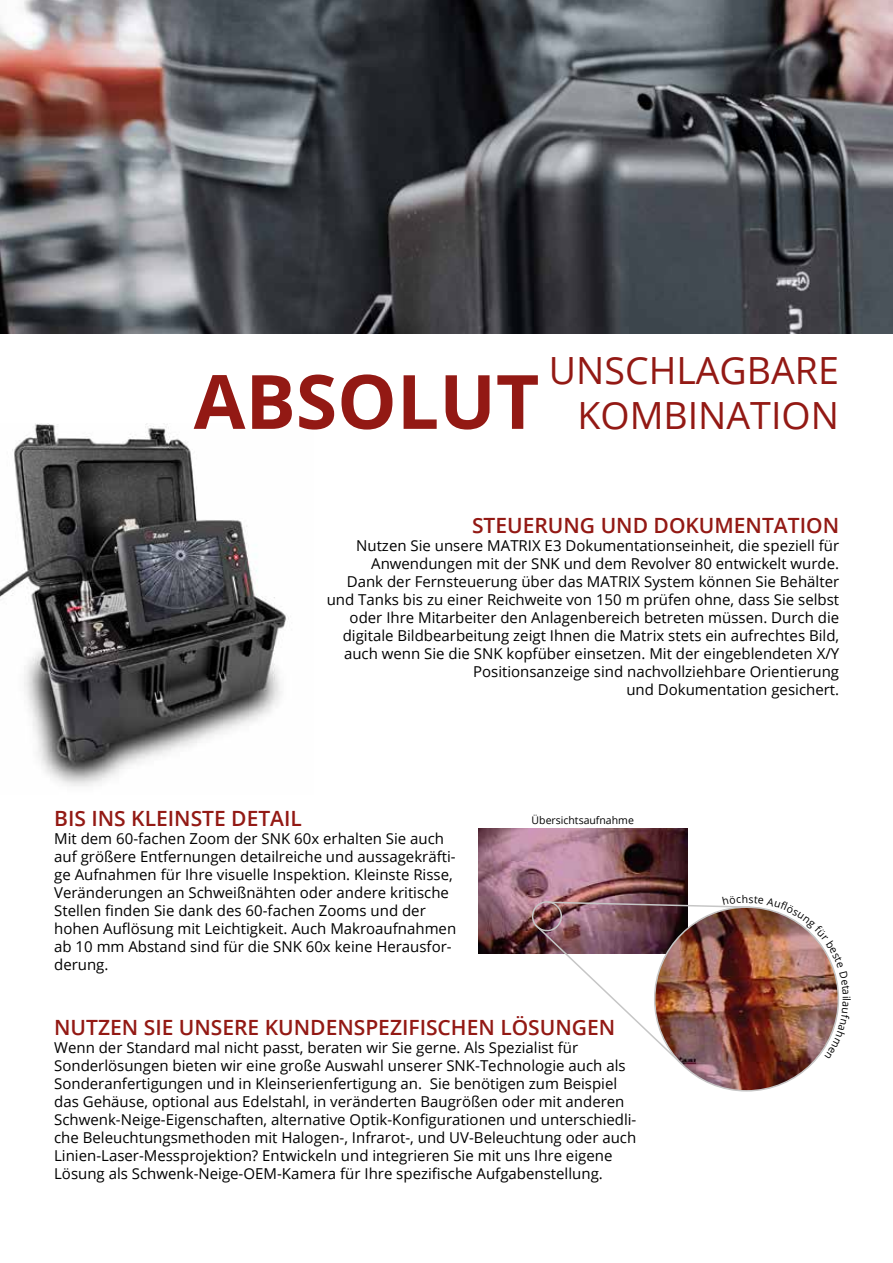
<style>
.page{position:relative;width:893px;height:1263px;background:#fff}
.page>*{position:absolute;margin:0;border:0;box-sizing:border-box;transform-origin:0 0}
.t1{font:37.5px/45px "Open Sans";color:#931914;text-align:right}
.t2{font:600 21px "Open Sans";color:#931914}
.t3{font:15px/18px "Open Sans";color:#000}
.t4{font:10.5px "Open Sans";color:#000}
</style>
<div class="page">
<img style="left:0;top:0;width:893px;height:333px">
<img style="left:478px;top:828px;width:209px;height:125px">
<img style="left:655px;top:907px;width:183px;height:184px;border-radius:92px">
<div style="left:532px;top:901px;width:30px;height:30px;border:2px solid #c6c6c6;border-radius:50%"></div>
<img style="left:0;top:424px;width:289px;height:362px">
<svg style="left:194px;top:374px;width:344px;height:56px"></svg>
<img style="left:533px;top:895px;width:306px;height:172px">
<h1 class="t1" style="left:549px;top:347px;width:292px">UNSCHLAGBARE<br>KOMBINATION</h1>
<h2 class="t2" style="left:472px;top:511px;width:369px">STEUERUNG UND DOKUMENTATION</h2>
<p class="t3" style="left:327px;top:536px;width:514px;text-align:right">Nutzen Sie unsere MATRIX E3 Dokumentationseinheit, die speziell für Anwendungen mit der SNK und dem Revolver 80 entwickelt wurde.<br>Dank der Fernsteuerung über das MATRIX System können Sie Behälter und Tanks bis zu einer Reichweite von 150 m prüfen ohne, dass Sie selbst oder Ihre Mitarbeiter den Anlagenbereich betreten müssen. Durch die digitale Bildbearbeitung zeigt Ihnen die Matrix stets ein aufrechtes Bild, auch wenn Sie die SNK kopfüber einsetzen. Mit der eingeblendeten X/Y Positionsanzeige sind nachvollziehbare Orientierung<br>und Dokumentation gesichert.</p>
<h2 class="t2" style="left:54px;top:804px;width:249px">BIS INS KLEINSTE DETAIL</h2>
<p class="t4" style="left:532px;top:813px;width:104px">Übersichtsaufnahme</p>
<p class="t3" style="left:54px;top:829px;width:404px">Mit dem 60-fachen Zoom der SNK 60x erhalten Sie auch auf größere Entfernungen detailreiche und aussagekräfti&shy;ge Aufnahmen für Ihre visuelle Inspektion. Kleinste Risse, Veränderungen an Schweißnähten oder andere kritische Stellen finden Sie dank des 60-fachen Zooms und der hohen Auflösung mit Leichtigkeit. Auch Makroaufnahmen ab 10 mm Abstand sind für die SNK 60x keine Herausfor&shy;derung.</p>
<h2 class="t2" style="left:54px;top:1013px;width:563px">NUTZEN SIE UNSERE KUNDENSPEZIFISCHEN LÖSUNGEN</h2>
<p class="t3" style="left:54px;top:1038px;width:584px">Wenn der Standard mal nicht passt, beraten wir Sie gerne. Als Spezialist für Sonderlösungen bieten wir eine große Auswahl unserer SNK-Technologie auch als Sonderanfertigungen und in Kleinserienfertigung an. Sie benötigen zum Beispiel das Gehäuse, optional aus Edelstahl, in veränderten Baugrößen oder mit anderen Schwenk-Neige-Eigenschaften, alternative Optik-Konfigurationen und unterschiedli&shy;che Beleuchtungsmethoden mit Halogen-, Infrarot-, und UV-Beleuchtung oder auch Linien-Laser-Messprojektion? Entwickeln und integrieren Sie mit uns Ihre eigene Lösung als Schwenk-Neige-OEM-Kamera für Ihre spezifische Aufgabenstellung.</p>
</div>
